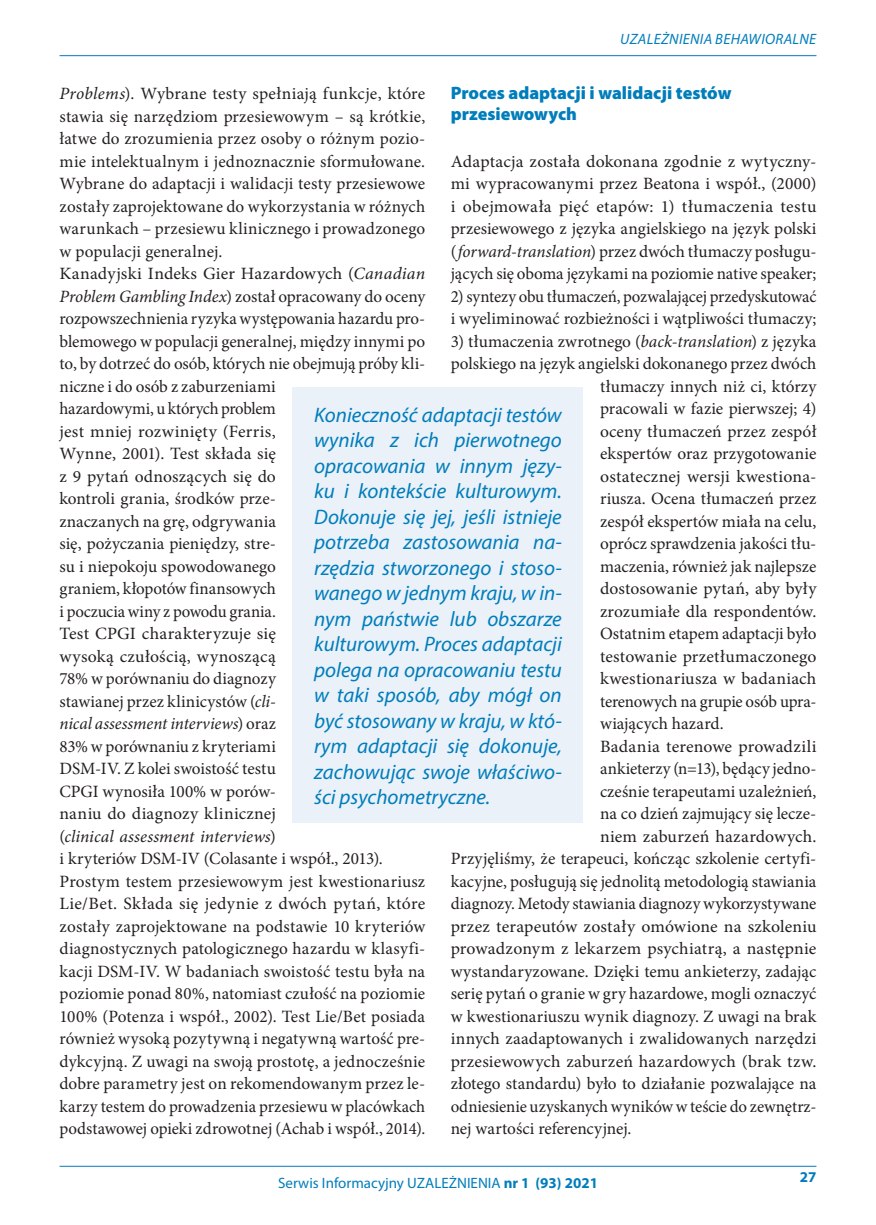
<style>
.page{position:relative;width:876px;height:1225px;background:#fff}
.page>*{position:absolute;margin:0;border:0;box-sizing:border-box;transform-origin:0 0}
.t1{font:italic 21px/25.5px "Myriad Pro";color:#007dbb;text-align:justify}
.t2{font:900 18px/21px "Myriad Pro";color:#007dbb}
.t3{font:17.25px/22.5px "Minion Pro";letter-spacing:.005em;color:#231f20}
.t4{font:17.25px "Minion Pro";letter-spacing:-.015em;color:#231f20}
.t5{font:15px "Myriad Pro";color:#007dbb}
.t6{font:italic 15px "Myriad Pro";letter-spacing:.02em;color:#007dbb}
.t7{font:700 15px "Myriad Pro";color:#007dbb}
.s1{font-style:italic}
.s2{font-weight:700}
</style>
<div class="page">
<hr style="left:60px;top:55px;width:756px;height:1px;background:#007dbb">
<hr style="left:60px;top:1166px;width:756px;height:1px;background:#007dbb">
<div style="left:293px;top:387px;width:290px;height:436px;background:#eaf1f8"></div>
<p class="t6" style="left:620px;top:30px;width:198px">Uzależnienia behawioralne</p>
<p class="t3" style="left:60px;top:82px;width:367px"><span class="s1">Problems</span>). Wybrane testy spełniają funkcje, które stawia się narzędziom przesiewowym – są krótkie, łatwe do zrozumienia przez osoby o różnym pozio&shy;mie intelektualnym i jednoznacznie sformułowane.<br>Wybrane do adaptacji i walidacji testy przesiewowe zostały zaprojektowane do wykorzystania w różnych warunkach – przesiewu klinicznego i prowadzonego w populacji generalnej.<br>Kanadyjski Indeks Gier Hazardowych (<span class="s1">Canadian Problem Gambling Index</span>) został opracowany do oceny rozpowszechnienia ryzyka występowania hazardu pro&shy;blemowego w populacji generalnej, między innymi po to, by dotrzeć do osób, których nie obejmują próby kli&shy;niczne i do osób z zaburzeniami<br>hazardowymi, u których problem<br>jest mniej rozwinięty (Ferris,<br>Wynne, 2001). Test składa się<br>z 9 pytań odnoszących się do<br>kontroli grania, środków prze-<br>znaczanych na grę, odgrywania<br>się, pożyczania pieniędzy, stre-<br>su i niepokoju spowodowanego<br>graniem, kłopotów finansowych<br>i poczucia winy z powodu grania.<br>Test CPGI charakteryzuje się<br>wysoką czułością, wynoszącą<br>78% w porównaniu do diagnozy<br>stawianej przez klinicystów (<span class="s1">cli-<br>nical assessment interviews</span>) oraz<br>83% w porównaniu z kryteriami<br>DSM-IV. Z kolei swoistość testu<br>CPGI wynosiła 100% w porów-<br>naniu do diagnozy klinicznej<br>(<span class="s1">clinical assessment interviews</span>)<br>i kryteriów DSM-IV (Colasante i współ., 2013).<br>Prostym testem przesiewowym jest kwestionariusz Lie/Bet. Składa się jedynie z dwóch pytań, które zostały zaprojektowane na podstawie 10 kryteriów diagnostycznych patologicznego hazardu w klasyfi&shy;kacji DSM-IV. W badaniach swoistość testu była na poziomie ponad 80%, natomiast czułość na poziomie 100% (Potenza i współ., 2002). Test Lie/Bet posiada również wysoką pozytywną i negatywną wartość pre&shy;dykcyjną. Z uwagi na swoją prostotę, a jednocześnie dobre parametry jest on rekomendowanym przez le&shy;karzy testem do prowadzenia przesiewu w placówkach podstawowej opieki zdrowotnej (Achab i współ., 2014).</p>
<p class="t2" style="left:451px;top:83px;width:282px">Proces adaptacji i walidacji testów przesiewowych</p>
<p class="t3" style="left:451px;top:150px;width:367px;text-align:justify">Adaptacja została dokonana zgodnie z wytyczny&shy;mi wypracowanymi przez Beatona i współ., (2000) i obejmowała pięć etapów: 1) tłumaczenia testu przesiewowego z języka angielskiego na język polski (<span class="s1">forward-translation</span>) przez dwóch tłumaczy posługu&shy;jących się oboma językami na poziomie native speaker;</p>
<p class="t3" style="left:451px;top:285px;width:367px">2) syntezy obu tłumaczeń, pozwalającej przedyskutować i wyeliminować rozbieżności i wątpliwości tłumaczy;</p>
<p class="t3" style="left:451px;top:330px;width:367px">3) tłumaczenia zwrotnego (<span class="s1">back-translation</span>) z języka</p>
<p class="t3" style="left:451px;top:352px;width:367px">polskiego na język angielski dokonanego przez dwóch</p>
<p class="t3" style="left:600px;top:375px;width:218px">tłumaczy innych niż ci, którzy</p>
<p class="t3" style="left:600px;top:397px;width:218px">pracowali w fazie pierwszej; 4)</p>
<p class="t3" style="left:600px;top:420px;width:218px">oceny tłumaczeń przez zespół</p>
<p class="t3" style="left:600px;top:442px;width:218px">ekspertów oraz przygotowanie</p>
<p class="t3" style="left:600px;top:465px;width:218px">ostatecznej wersji kwestiona-</p>
<p class="t3" style="left:600px;top:487px;width:218px">riusza. Ocena tłumaczeń przez</p>
<p class="t3" style="left:600px;top:510px;width:218px">zespół ekspertów miała na celu,</p>
<p class="t3" style="left:600px;top:532px;width:218px">oprócz sprawdzenia jakości tłu-</p>
<p class="t3" style="left:600px;top:555px;width:218px">maczenia, również jak najlepsze</p>
<p class="t3" style="left:600px;top:577px;width:218px">dostosowanie pytań, aby były</p>
<p class="t3" style="left:600px;top:600px;width:218px">zrozumiałe dla respondentów.</p>
<p class="t3" style="left:600px;top:622px;width:218px">Ostatnim etapem adaptacji było</p>
<p class="t3" style="left:600px;top:645px;width:218px">testowanie przetłumaczonego</p>
<p class="t3" style="left:600px;top:667px;width:218px">kwestionariusza w badaniach</p>
<p class="t4" style="left:600px;top:689px;width:218px">terenowych na grupie osób upra-</p>
<p class="t3" style="left:600px;top:712px;width:125px">wiających hazard.</p>
<p class="t3" style="left:600px;top:735px;width:218px">Badania terenowe prowadzili</p>
<p class="t3" style="left:600px;top:757px;width:218px">ankieterzy (n=13), będący jedno-</p>
<p class="t3" style="left:600px;top:780px;width:218px">cześnie terapeutami uzależnień,</p>
<p class="t3" style="left:600px;top:802px;width:218px">na co dzień zajmujący się lecze-</p>
<p class="t3" style="left:600px;top:825px;width:218px">niem zaburzeń hazardowych.</p>
<p class="t3" style="left:451px;top:847px;width:367px">Przyjęliśmy, że terapeuci, kończąc szkolenie certyfi-</p>
<p class="t3" style="left:451px;top:870px;width:367px">kacyjne, posługują się jednolitą metodologią stawiania</p>
<p class="t3" style="left:451px;top:892px;width:367px">diagnozy. Metody stawiania diagnozy wykorzystywane</p>
<p class="t3" style="left:451px;top:915px;width:367px">przez terapeutów zostały omówione na szkoleniu</p>
<p class="t3" style="left:451px;top:937px;width:367px">prowadzonym z lekarzem psychiatrą, a następnie</p>
<p class="t3" style="left:451px;top:960px;width:367px">wystandaryzowane. Dzięki temu ankieterzy, zadając</p>
<p class="t3" style="left:451px;top:982px;width:367px">serię pytań o granie w gry hazardowe, mogli oznaczyć</p>
<p class="t3" style="left:451px;top:1005px;width:367px">w kwestionariuszu wynik diagnozy. Z uwagi na brak</p>
<p class="t3" style="left:451px;top:1027px;width:367px">innych zaadaptowanych i zwalidowanych narzędzi</p>
<p class="t3" style="left:451px;top:1050px;width:367px">przesiewowych zaburzeń hazardowych (brak tzw.</p>
<p class="t3" style="left:451px;top:1072px;width:367px">złotego standardu) było to działanie pozwalające na</p>
<p class="t3" style="left:451px;top:1095px;width:367px">odniesienie uzyskanych wyników w teście do zewnętrz-</p>
<p class="t3" style="left:451px;top:1117px;width:182px">nej wartości referencyjnej.</p>
<p class="t1" style="left:314px;top:401px;width:250px">Konieczność adaptacji testów wynika z ich pierwotnego opracowania w innym języ&shy;ku i kontekście kulturowym.<br>Dokonuje się jej, jeśli istnieje potrzeba zastosowania na&shy;rzędzia stworzonego i stoso&shy;wanego w jednym kraju, w in&shy;nym państwie lub obszarze kulturowym. Proces adaptacji polega na opracowaniu testu w taki sposób, aby mógł on być stosowany w kraju, w któ&shy;rym adaptacji się dokonuje, zachowując swoje właściwo&shy;ści psychometryczne.</p>
<p class="t5" style="left:278px;top:1173px;width:321px">Serwis Informacyjny UZALEŻNIENIA <span class="s2">nr 1 (93) 2021</span></p>
<p class="t7" style="left:800px;top:1167px;width:18px">27</p>
</div>
